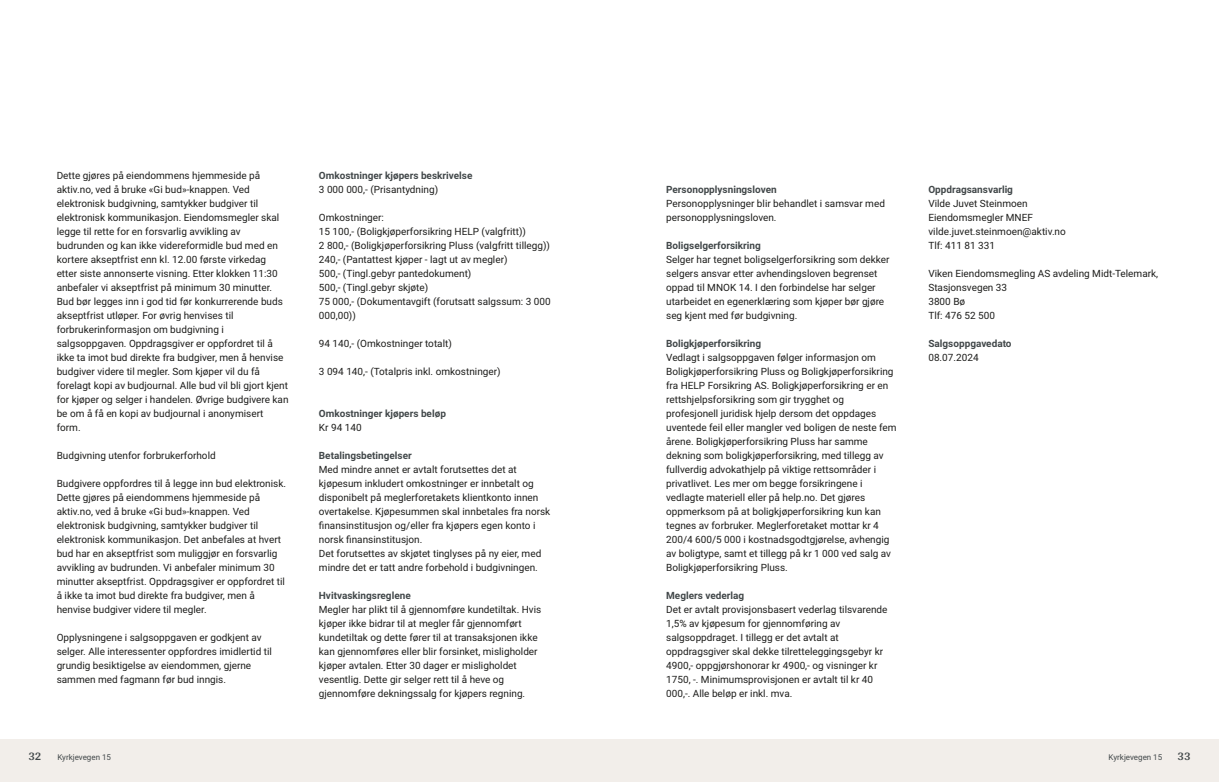
<style>
.page{position:relative;width:1219px;height:782px;background:#fff}
.page>*{position:absolute;margin:0;border:0;box-sizing:border-box;transform-origin:0 0}
.t1{font:700 12px "Arya";color:#414749}
.t2{font:10px/14px "Roboto";color:#1d1d1b}
.t3{font:700 10px "Roboto";color:#414749}
.t4{font:8px "Roboto";color:#414749}
</style>
<div class="page">
<div style="left:0;top:739px;width:612px;height:42px;background:#f2eeea"></div>
<div style="left:607px;top:739px;width:612px;height:42px;background:#f2eeea"></div>
<p class="t2" style="left:57px;top:167px;width:233px">Dette gjøres på eiendommens hjemmeside på aktiv.no, ved å bruke «Gi bud»‑knappen. Ved elektronisk budgivning, samtykker budgiver til elektronisk kommunikasjon. Eiendomsmegler skal legge til rette for en forsvarlig avvikling av budrunden og kan ikke videreformidle bud med en kortere akseptfrist enn kl. 12.00 første virkedag etter siste annonserte visning. Etter klokken 11:30 anbefaler vi akseptfrist på minimum 30 minutter.<br>Bud bør legges inn i god tid før konkurrerende buds akseptfrist utløper. For øvrig henvises til forbrukerinformasjon om budgivning i salgsoppgaven. Oppdragsgiver er oppfordret til å ikke ta imot bud direkte fra budgiver, men å henvise budgiver videre til megler. Som kjøper vil du få forelagt kopi av budjournal. Alle bud vil bli gjort kjent for kjøper og selger i handelen. Øvrige budgivere kan be om å få en kopi av budjournal i anonymisert form.</p>
<p class="t2" style="left:57px;top:447px;width:161px">Budgivning utenfor forbrukerforhold</p>
<p class="t2" style="left:57px;top:475px;width:231px">Budgivere oppfordres til å legge inn bud elektronisk.<br>Dette gjøres på eiendommens hjemmeside på aktiv.no, ved å bruke «Gi bud»‑knappen. Ved elektronisk budgivning, samtykker budgiver til elektronisk kommunikasjon. Det anbefales at hvert bud har en akseptfrist som muliggjør en forsvarlig avvikling av budrunden. Vi anbefaler minimum 30 minutter akseptfrist. Oppdragsgiver er oppfordret til å ikke ta imot bud direkte fra budgiver, men å henvise budgiver videre til megler.</p>
<p class="t2" style="left:57px;top:629px;width:217px">Opplysningene i salgsoppgaven er godkjent av selger. Alle interessenter oppfordres imidlertid til grundig besiktigelse av eiendommen, gjerne sammen med fagmann før bud inngis.</p>
<p class="t1" style="left:28px;top:749px;width:15px">32</p>
<p class="t4" style="left:57px;top:751px;width:55px">Kyrkjevegen 15</p>
<p class="t3" style="left:319px;top:168px;width:155px">Omkostninger kjøpers beskrivelse</p>
<p class="t2" style="left:319px;top:181px;width:121px">3 000 000,‑ (Prisantydning)</p>
<p class="t2" style="left:319px;top:209px;width:233px">Omkostninger:<br>15 100,‑ (Boligkjøperforsikring HELP (valgfritt))<br>2 800,‑ (Boligkjøperforsikring Pluss (valgfritt tillegg))<br>240,‑ (Pantattest kjøper ‑ lagt ut av megler)<br>500,‑ (Tingl.gebyr pantedokument)<br>500,‑ (Tingl.gebyr skjøte)<br>75 000,‑ (Dokumentavgift (forutsatt salgssum: 3 000<br>000,00))</p>
<p class="t2" style="left:319px;top:335px;width:134px">94 140,‑ (Omkostninger totalt)</p>
<p class="t2" style="left:319px;top:363px;width:183px">3 094 140,‑ (Totalpris inkl. omkostninger)</p>
<p class="t3" style="left:319px;top:406px;width:129px">Omkostninger kjøpers beløp</p>
<p class="t2" style="left:319px;top:419px;width:44px">Kr 94 140</p>
<p class="t3" style="left:319px;top:448px;width:94px">Betalingsbetingelser</p>
<p class="t2" style="left:319px;top:461px;width:233px">Med mindre annet er avtalt forutsettes det at kjøpesum inkludert omkostninger er innbetalt og disponibelt på meglerforetakets klientkonto innen overtakelse. Kjøpesummen skal innbetales fra norsk finansinstitusjon og/eller fra kjøpers egen konto i norsk finansinstitusjon.<br>Det forutsettes av skjøtet tinglyses på ny eier, med mindre det er tatt andre forbehold i budgivningen.</p>
<p class="t3" style="left:319px;top:588px;width:93px">Hvitvaskingsreglene</p>
<p class="t2" style="left:319px;top:601px;width:224px">Megler har plikt til å gjennomføre kundetiltak. Hvis kjøper ikke bidrar til at megler får gjennomført kundetiltak og dette fører til at transaksjonen ikke kan gjennomføres eller blir forsinket, misligholder kjøper avtalen. Etter 30 dager er misligholdet vesentlig. Dette gir selger rett til å heve og gjennomføre dekningssalg for kjøpers regning.</p>
<p class="t3" style="left:666px;top:182px;width:112px">Personopplysningsloven</p>
<p class="t2" style="left:666px;top:195px;width:220px">Personopplysninger blir behandlet i samsvar med personopplysningsloven.</p>
<p class="t3" style="left:666px;top:238px;width:96px">Boligselgerforsikring</p>
<p class="t2" style="left:666px;top:251px;width:225px">Selger har tegnet boligselgerforsikring som dekker selgers ansvar etter avhendingsloven begrenset oppad til MNOK 14. I den forbindelse har selger utarbeidet en egenerklæring som kjøper bør gjøre seg kjent med før budgivning.</p>
<p class="t3" style="left:666px;top:336px;width:97px">Boligkjøperforsikring</p>
<p class="t2" style="left:666px;top:349px;width:232px">Vedlagt i salgsoppgaven følger informasjon om Boligkjøperforsikring Pluss og Boligkjøperforsikring fra HELP Forsikring AS. Boligkjøperforsikring er en rettshjelpsforsikring som gir trygghet og profesjonell juridisk hjelp dersom det oppdages uventede feil eller mangler ved boligen de neste fem årene. Boligkjøperforsikring Pluss har samme dekning som boligkjøperforsikring, med tillegg av fullverdig advokathjelp på viktige rettsområder i privatlivet. Les mer om begge forsikringene i vedlagte materiell eller på help.no. Det gjøres oppmerksom på at boligkjøperforsikring kun kan tegnes av forbruker. Meglerforetaket mottar kr 4<br>200/4 600/5 000 i kostnadsgodtgjørelse, avhengig av boligtype, samt et tillegg på kr 1 000 ved salg av Boligkjøperforsikring Pluss.</p>
<p class="t3" style="left:666px;top:588px;width:80px">Meglers vederlag</p>
<p class="t2" style="left:666px;top:601px;width:223px">Det er avtalt provisjonsbasert vederlag tilsvarende 1,5% av kjøpesum for gjennomføring av salgsoppdraget. I tillegg er det avtalt at oppdragsgiver skal dekke tilretteleggingsgebyr kr 4900,‑ oppgjørshonorar kr 4900,‑ og visninger kr 1750, ‑. Minimumsprovisjonen er avtalt til kr 40<br>000,‑. Alle beløp er inkl. mva.</p>
<p class="t3" style="left:928px;top:182px;width:86px">Oppdragsansvarlig</p>
<p class="t2" style="left:928px;top:195px;width:139px">Vilde Juvet Steinmoen<br>Eiendomsmegler MNEF vilde.juvet.steinmoen@aktiv.no<br>Tlf: 411 81 331</p>
<p class="t2" style="left:928px;top:265px;width:231px">Viken Eiendomsmegling AS avdeling Midt‑Telemark,<br>Stasjonsvegen 33<br>3800 Bø<br>Tlf: 476 52 500</p>
<p class="t3" style="left:928px;top:336px;width:85px">Salgsoppgavedato</p>
<p class="t2" style="left:928px;top:349px;width:52px">08.07.2024</p>
<p class="t4" style="left:1109px;top:751px;width:55px">Kyrkjevegen 15</p>
<p class="t1" style="left:1177px;top:749px;width:15px">33</p>
</div>
